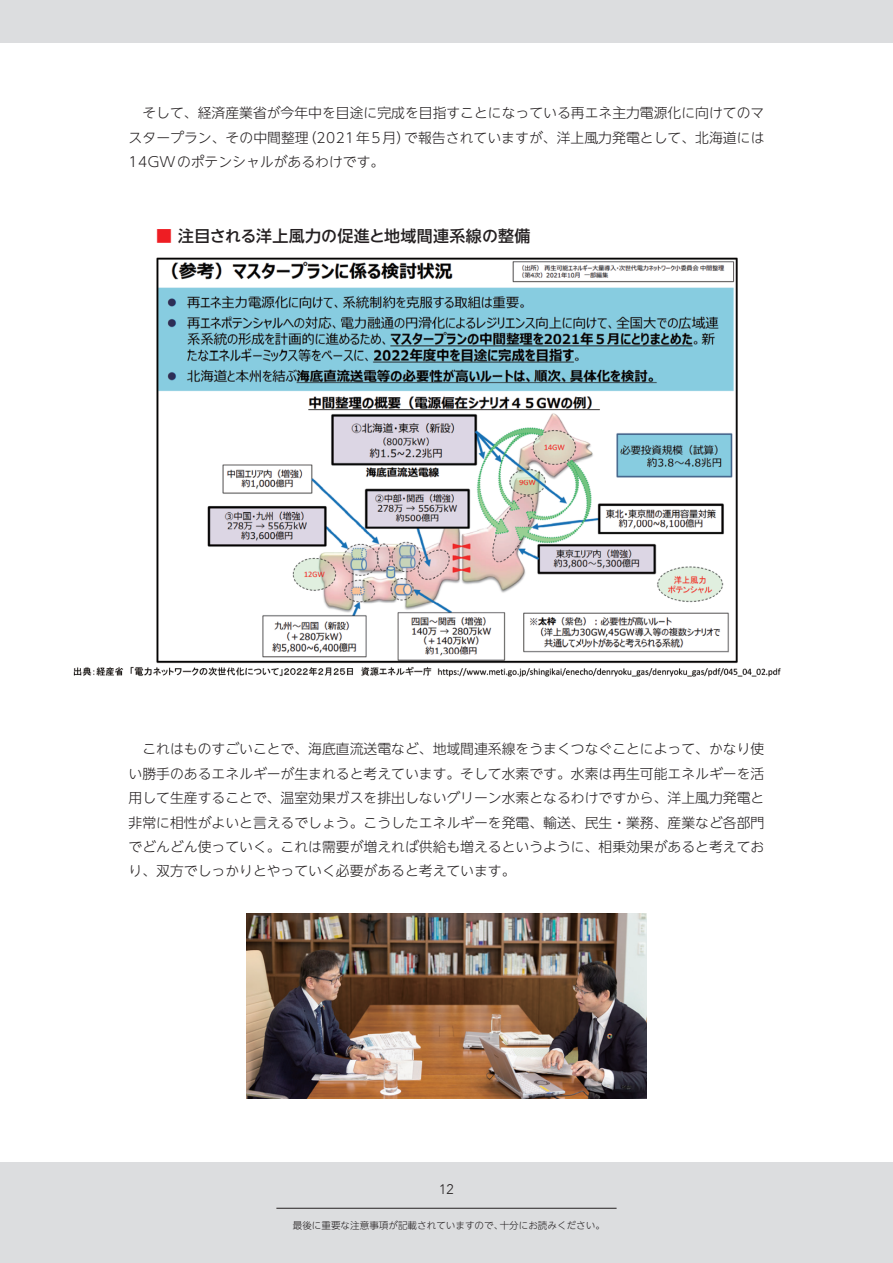
<style>
.page{position:relative;width:893px;height:1263px;background:#fff}
.page>*{position:absolute;margin:0;border:0;box-sizing:border-box;transform-origin:0 0}
.t1{font:500 15.9px "UD Shin Go NT Pro";letter-spacing:.02em;color:#231f20}
.t2{font:300 13.8px/24.5px "UD Shin Go NT Pro";color:#231f20;text-align:justify}
.t3{font:300 13.8px "Avenir";color:#231f20}
.t4{font:300 9.6px "UD Shin Go NT Pro";color:#231f20}
.s1{color:#ee1d23}
</style>
<div class="page">
<div style="left:0;top:0;width:893px;height:43px;background:#dcdddf"></div>
<div style="left:0;top:1162px;width:893px;height:101px;background:#dcdddf"></div>
<hr style="left:276px;top:1208px;width:341px;height:1px;background:#231f20">
<img style="left:73px;top:257px;width:708px;height:420px">
<img style="left:246px;top:913px;width:401px;height:185px">
<p class="t2" style="left:129px;top:101px;width:637px;text-indent:14px">そして、経済産業省が今年中を目途に完成を目指すことになっている再エネ主力電源化に向けてのマスタープラン、その中間整理（2021年5月）で報告されていますが、洋上風力発電として、北海道には14GWのポテンシャルがあるわけです。</p>
<p class="t1" style="left:156px;top:223px;width:376px"><span class="s1">■</span> 注目される洋上風力の促進と地域間連系線の整備</p>
<p class="t2" style="left:129px;top:736px;width:637px;text-indent:14px">これはものすごいことで、海底直流送電など、地域間連系線をうまくつなぐことによって、かなり使い勝手のあるエネルギーが生まれると考えています。そして水素です。水素は再生可能エネルギーを活用して生産することで、温室効果ガスを排出しないグリーン水素となるわけですから、洋上風力発電と非常に相性がよいと言えるでしょう。こうしたエネルギーを発電、輸送、民生・業務、産業など各部門でどんどん使っていく。これは需要が増えれば供給も増えるというように、相乗効果があると考えており、双方でしっかりとやっていく必要があると考えています。</p>
<p class="t3" style="left:439px;top:1181px;width:16px">12</p>
<p class="t4" style="left:293px;top:1217px;width:314px">最後に重要な注意事項が記載されていますので、十分にお読みください。</p>
</div>
